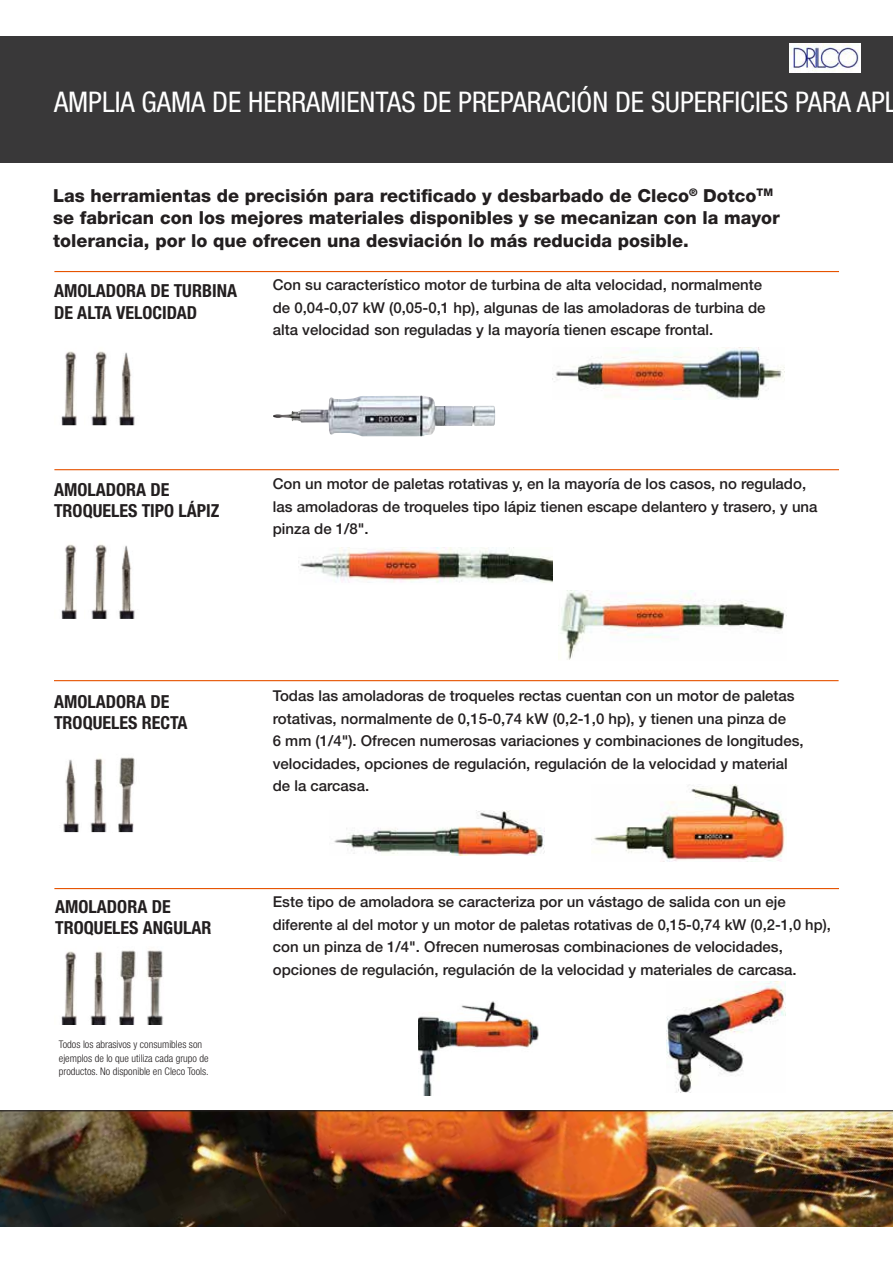
<style>
.page{position:relative;width:893px;height:1263px;background:#fff}
.page>*{position:absolute;margin:0;border:0;box-sizing:border-box;transform-origin:0 0}
.t1{font:condensed 28.5px "Helvetica Neue LT Pro";color:#fff}
.t2{font:800 18px/22.5px "Helvetica Neue LT Pro";color:#231f20}
.t3{font:700 condensed 18px/21px "Helvetica Neue LT Pro";color:#231f20}
.t4{font:500 15px/22.5px "Helvetica Neue LT Pro";color:#231f20}
.t5{font:300 condensed 10.5px/13.5px "Helvetica Neue LT Pro";color:#231f20}
</style>
<div class="page">
<div style="left:0;top:36px;width:892px;height:127px;background:#393839"></div>
<img style="left:0;top:1111px;width:892px;height:115px">
<img style="left:554px;top:348px;width:230px;height:51px">
<img style="left:61px;top:351px;width:16px;height:74px">
<hr style="left:54px;top:271px;width:785px;height:1px;background:#e65300">
<img style="left:91px;top:351px;width:44px;height:74px">
<img style="left:111px;top:351px;width:1px;height:74px">
<hr style="left:54px;top:680px;width:784px;height:1px;background:#e65300">
<img style="left:594px;top:784px;width:191px;height:78px">
<img style="left:334px;top:810px;width:210px;height:45px">
<img style="left:63px;top:759px;width:17px;height:73px">
<img style="left:90px;top:757px;width:45px;height:75px">
<img style="left:111px;top:757px;width:1px;height:75px">
<hr style="left:54px;top:469px;width:785px;height:1px;background:#e65300">
<img style="left:558px;top:590px;width:227px;height:70px">
<img style="left:298px;top:548px;width:254px;height:35px">
<img style="left:61px;top:544px;width:16px;height:75px">
<img style="left:91px;top:544px;width:44px;height:75px">
<img style="left:111px;top:544px;width:1px;height:75px">
<hr style="left:54px;top:888px;width:785px;height:1px;background:#e65300">
<img style="left:666px;top:982px;width:119px;height:110px">
<img style="left:418px;top:1001px;width:121px;height:95px">
<img style="left:61px;top:950px;width:102px;height:75px">
<img style="left:112px;top:950px;width:1px;height:75px">
<img style="left:83px;top:950px;width:1px;height:75px">
<img style="left:141px;top:950px;width:1px;height:75px">
<hr style="left:0;top:1110px;width:892px;height:1px;background:#231f20">
<img style="left:273px;top:396px;width:222px;height:41px">
<img style="left:789px;top:44px;width:71px;height:28px">
<h1 class="t1" style="left:54px;top:91px;width:845px">AMPLIA GAMA DE HERRAMIENTAS DE PREPARACIÓN DE SUPERFICIES PARA APL</h1>
<p class="t2" style="left:53px;top:186px;width:728px">Las herramientas de precisión para rectificado y desbarbado de Cleco<sup>®</sup> Dotco<sup>TM </sup>se fabrican con los mejores materiales disponibles y se mecanizan con la mayor tolerancia, por lo que ofrecen una desviación lo más reducida posible.</p>
<p class="t3" style="left:54px;top:281px;width:184px;line-height:22.5px">AMOLADORA DE TURBINA<br>DE ALTA VELOCIDAD</p>
<p class="t4" style="left:273px;top:275px;width:494px">Con su característico motor de turbina de alta velocidad, normalmente de 0,04-0,07 kW (0,05-0,1 hp), algunas de las amoladoras de turbina de alta velocidad son reguladas y la mayoría tienen escape frontal.</p>
<p class="t3" style="left:54px;top:481px;width:167px">AMOLADORA DE<br>TROQUELES TIPO LÁPIZ</p>
<p class="t4" style="left:273px;top:474px;width:546px">Con un motor de paletas rotativas y, en la mayoría de los casos, no regulado, las amoladoras de troqueles tipo lápiz tienen escape delantero y trasero, y una pinza de 1/8".</p>
<p class="t3" style="left:54px;top:692px;width:135px">AMOLADORA DE<br>TROQUELES RECTA</p>
<p class="t4" style="left:273px;top:686px;width:532px">Todas las amoladoras de troqueles rectas cuentan con un motor de paletas rotativas, normalmente de 0,15-0,74 kW (0,2-1,0 hp), y tienen una pinza de<br>6 mm (1/4"). Ofrecen numerosas variaciones y combinaciones de longitudes, velocidades, opciones de regulación, regulación de la velocidad y material de la carcasa.</p>
<p class="t3" style="left:55px;top:897px;width:157px">AMOLADORA DE<br>TROQUELES ANGULAR</p>
<p class="t4" style="left:273px;top:892px;width:559px">Este tipo de amoladora se caracteriza por un vástago de salida con un eje diferente al del motor y un motor de paletas rotativas de 0,15-0,74 kW (0,2-1,0 hp), con un pinza de 1/4". Ofrecen numerosas combinaciones de velocidades, opciones de regulación, regulación de la velocidad y materiales de carcasa.</p>
<p class="t5" style="left:59px;top:1039px;width:151px">Todos los abrasivos y consumibles son ejemplos de lo que utiliza cada grupo de productos. No disponible en Cleco Tools.</p>
</div>
